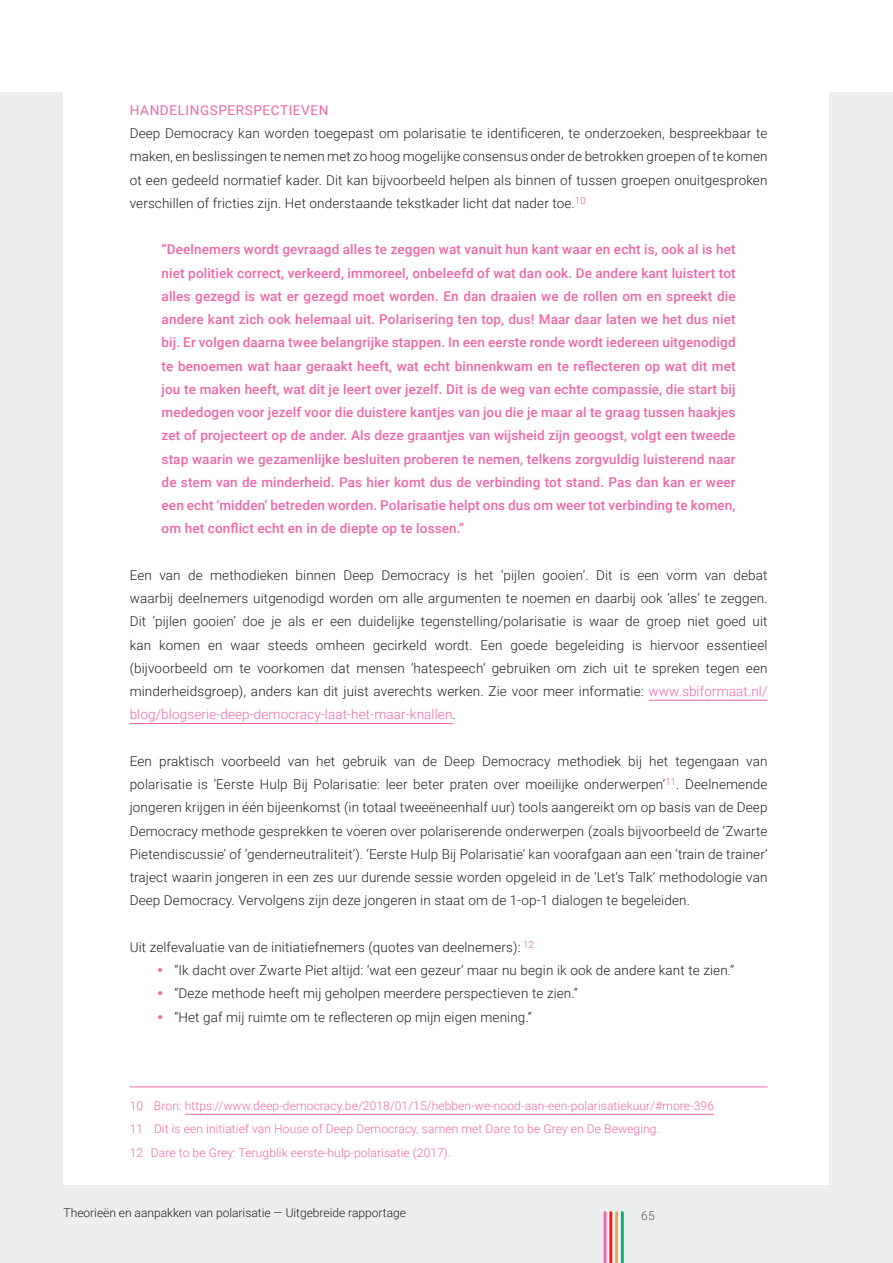
<style>
.page{position:relative;width:893px;height:1263px;background:#fff}
.page>*{position:absolute;margin:0;border:0;box-sizing:border-box;transform-origin:0 0}
.t1{font:300 13.5px/23.2px "Roboto";letter-spacing:.01em;color:#231f20;text-align:justify}
.t2{font:500 13.5px/23.2px "Roboto";letter-spacing:.01em;color:#ee67a7;text-align:justify}
.t3{font:13.5px "Roboto";letter-spacing:.045em;color:#ee67a7}
.t4{font:300 12px/23.2px "Roboto";letter-spacing:.01em;color:#ee67a7}
.t5{font:300 12px "Roboto";color:#231f20}
.t6{font:300 12px "Roboto";color:#52575d}
.s1{color:#ee67a7}
</style>
<div class="page">
<div style="left:0;top:92px;width:893px;height:1171px;background:#edeeef"></div>
<div style="left:64px;top:53px;width:765px;height:1131px;background:#fff"></div>
<svg style="left:604px;top:1211px;width:20px;height:52px"></svg>
<hr style="left:649px;top:700px;width:118px;height:1px;background:#ee67a7">
<hr style="left:130px;top:723px;width:323px;height:1px;background:#ee67a7">
<hr style="left:130px;top:1087px;width:637px;height:1px;background:#ee67a7">
<hr style="left:185px;top:1114px;width:529px;height:1px;background:#ee67a7">
<p class="t3" style="left:130px;top:101px;width:200px">HANDELINGSPERSPECTIEVEN</p>
<p class="t1" style="left:130px;top:121px;width:639px">Deep Democracy kan worden toegepast om polarisatie te identificeren, te onderzoeken, bespreekbaar te maken, en beslissingen te nemen met zo hoog mogelijke consensus onder de betrokken groepen of te komen ot een gedeeld normatief kader. Dit kan bijvoorbeeld helpen als binnen of tussen groepen onuitgesproken verschillen of fricties zijn. Het onderstaande tekstkader licht dat nader toe.<sup>10</sup></p>
<p class="t2" style="left:162px;top:237px;width:576px">“Deelnemers wordt gevraagd alles te zeggen wat vanuit hun kant waar en echt is, ook al is het niet politiek correct, verkeerd, immoreel, onbeleefd of wat dan ook. De andere kant luistert tot alles gezegd is wat er gezegd moet worden. En dan draaien we de rollen om en spreekt die andere kant zich ook helemaal uit. Polarisering ten top, dus! Maar daar laten we het dus niet bij. Er volgen daarna twee belangrijke stappen. In een eerste ronde wordt iedereen uitgenodigd te benoemen wat haar geraakt heeft, wat echt binnenkwam en te reflecteren op wat dit met jou te maken heeft, wat dit je leert over jezelf. Dit is de weg van echte compassie, die start bij mededogen voor jezelf voor die duistere kantjes van jou die je maar al te graag tussen haakjes zet of projecteert op de ander. Als deze graantjes van wijsheid zijn geoogst, volgt een tweede stap waarin we gezamenlijke besluiten proberen te nemen, telkens zorgvuldig luisterend naar de stem van de minderheid. Pas hier komt dus de verbinding tot stand. Pas dan kan er weer een echt ‘midden’ betreden worden. Polarisatie helpt ons dus om weer tot verbinding te komen, om het conflict echt en in de diepte op te lossen.”</p>
<p class="t1" style="left:130px;top:563px;width:639px">Een van de methodieken binnen Deep Democracy is het ‘pijlen gooien’. Dit is een vorm van debat waarbij deelnemers uitgenodigd worden om alle argumenten te noemen en daarbij ook ‘alles’ te zeggen.<br>Dit ‘pijlen gooien’ doe je als er een duidelijke tegenstelling/polarisatie is waar de groep niet goed uit kan komen en waar steeds omheen gecirkeld wordt. Een goede begeleiding is hiervoor essentieel (bijvoorbeeld om te voorkomen dat mensen ‘hatespeech’ gebruiken om zich uit te spreken tegen een minderheidsgroep), anders kan dit juist averechts werken. Zie voor meer informatie: <span class="s1">www.sbiformaat.nl/ blog/blogserie-deep-democracy-laat-het-maar-knallen</span>.</p>
<p class="t1" style="left:130px;top:749px;width:639px">Een praktisch voorbeeld van het gebruik van de Deep Democracy methodiek bij het tegengaan van polarisatie is ‘Eerste Hulp Bij Polarisatie: leer beter praten over moeilijke onderwerpen’<sup>11</sup>. Deelnemende jongeren krijgen in één bijeenkomst (in totaal tweeëneenhalf uur) tools aangereikt om op basis van de Deep Democracy methode gesprekken te voeren over polariserende onderwerpen (zoals bijvoorbeeld de ‘Zwarte Pietendiscussie’ of ‘genderneutraliteit’). ‘Eerste Hulp Bij Polarisatie’ kan voorafgaan aan een ‘train de trainer’ traject waarin jongeren in een zes uur durende sessie worden opgeleid in de ‘Let’s Talk’ methodologie van Deep Democracy. Vervolgens zijn deze jongeren in staat om de 1-op-1 dialogen te begeleiden.</p>
<p class="t1" style="left:174px;top:935px;width:561px;text-align:left;text-indent:-45px">Uit zelfevaluatie van de initiatiefnemers (quotes van deelnemers): <sup>12<br></sup>“Ik dacht over Zwarte Piet altijd: ‘wat een gezeur’ maar nu begin ik ook de andere kant te zien.” “Deze methode heeft mij geholpen meerdere perspectieven te zien.”<br>“Het gaf mij ruimte om te reflecteren op mijn eigen mening.”</p>
<p class="t4" style="left:130px;top:1094px;width:586px">10 Bron: https://www.deep-democracy.be/2018/01/15/hebben-we-nood-aan-een-polarisatiekuur/#more-396<br>11 Dit is een initiatief van House of Deep Democracy, samen met Dare to be Grey en De Beweging.<br>12 Dare to be Grey: Terugblik eerste-hulp-polarisatie (2017).</p>
<p class="t5" style="left:64px;top:1204px;width:344px">Theorieën en aanpakken van polarisatie — Uitgebreide rapportage</p>
<p class="t6" style="left:641px;top:1207px;width:15px">65</p>
</div>
